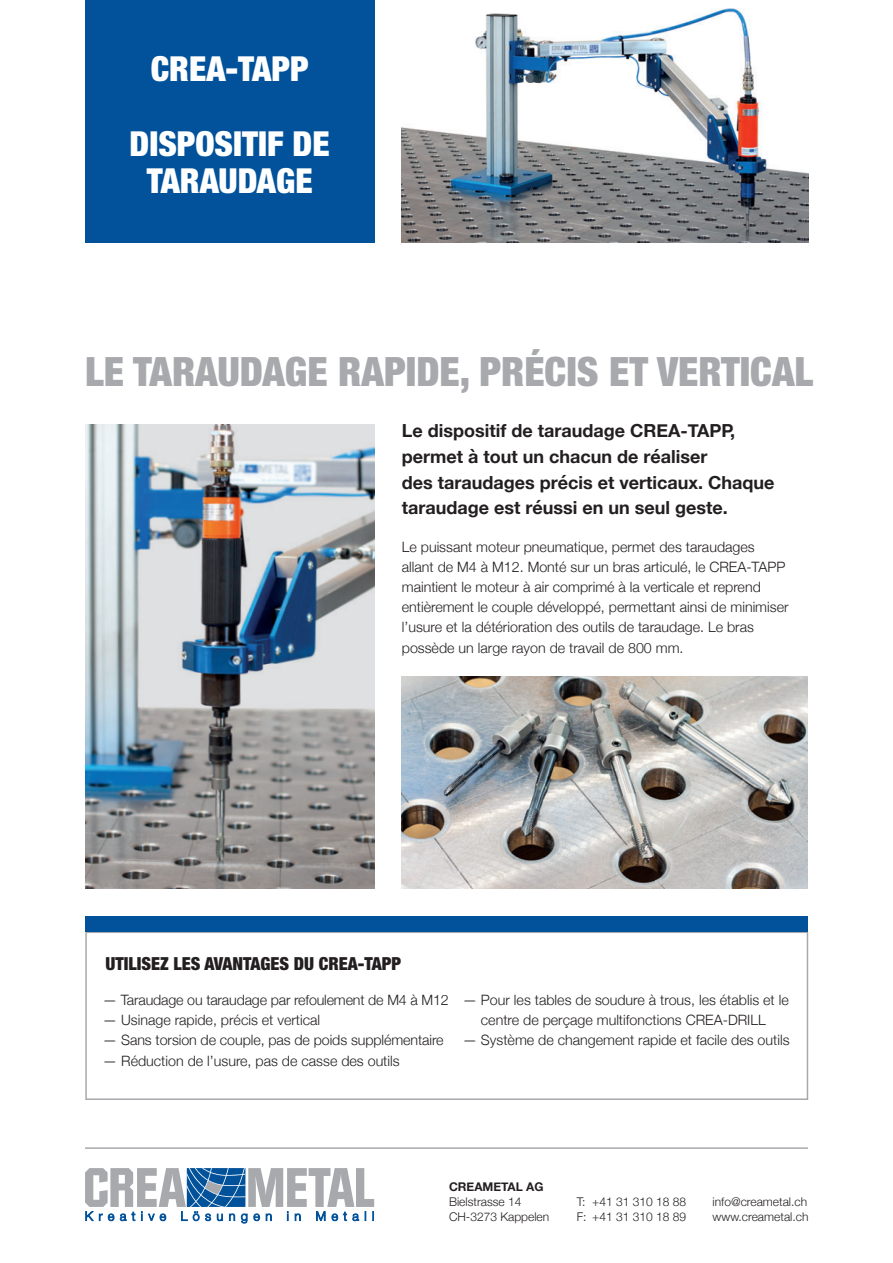
<style>
.page{position:relative;width:893px;height:1263px;background:#fff}
.page>*{position:absolute;margin:0;border:0;box-sizing:border-box;transform-origin:0 0}
.t1{font:900 condensed 40.5px "Helvetica Neue";color:#a8a9ad}
.t2{font:900 condensed 34.5px/75px "Helvetica Neue";color:#fff;text-align:center}
.t3{font:700 18px/25.8px "Helvetica Neue";color:#231f20}
.t4{font:900 condensed 18px "Helvetica Neue";color:#231f20}
.t5{font:300 14.25px/20.2px "Helvetica Neue";color:#231f20;text-align:center}
.t6{font:300 12px/14.9px "Helvetica Neue";color:#231f20}
.t7{font:700 12px "Helvetica Neue";color:#231f20}
</style>
<div class="page">
<img style="left:85px;top:424px;width:289px;height:464px">
<img style="left:402px;top:677px;width:406px;height:211px">
<svg style="left:85px;top:1168px;width:289px;height:55px"></svg>
<div style="left:85px;top:931px;width:723px;height:169px;border:2px solid #a8a9ad"></div>
<div style="left:85px;top:916px;width:723px;height:15px;background:#01529a"></div>
<hr style="left:85px;top:1147px;width:723px;height:2px;background:#a8a9ad">
<div style="left:85px;top:0;width:289px;height:242px;background:#01529a"></div>
<img style="left:402px;top:8px;width:406px;height:234px">
<h2 class="t2" style="left:130px;top:31px;width:202px">CREA-TAPP<br>DISPOSITIF DE</h2>
<h2 class="t2" style="left:147px;top:144px;width:167px">TARAUDAGE</h2>
<h1 class="t1" style="left:85px;top:348px;width:730px">LE TARAUDAGE RAPIDE, PRÉCIS ET VERTICAL</h1>
<p class="t3" style="left:402px;top:417px;width:374px">Le dispositif de taraudage CREA-TAPP, permet à tout un chacun de réaliser<br>des taraudages précis et verticaux. Chaque taraudage est réussi en un seul geste.</p>
<p class="t5" style="left:402px;top:536px;width:388px;text-align:left">Le puissant moteur pneumatique, permet des taraudages allant de M4 à M12. Monté sur un bras articulé, le CREA-TAPP maintient le moteur à air comprimé à la verticale et reprend entièrement le couple développé, permettant ainsi de minimiser l’usure et la détérioration des outils de taraudage. Le bras possède un large rayon de travail de 800 mm.</p>
<p class="t4" style="left:105px;top:953px;width:297px">UTILISEZ LES AVANTAGES DU CREA-TAPP</p>
<p class="t5" style="left:103px;top:989px;width:347px">— Taraudage ou taraudage par refoulement de M4 à M12</p>
<p class="t5" style="left:103px;top:1010px;width:219px">— Usinage rapide, précis et vertical</p>
<p class="t5" style="left:103px;top:1030px;width:342px">— Sans torsion de couple, pas de poids supplémentaire</p>
<p class="t5" style="left:103px;top:1050px;width:298px">— Réduction de l’usure, pas de casse des outils</p>
<p class="t5" style="left:463px;top:989px;width:327px">— Pour les tables de soudure à trous, les établis et le centre de perçage multifonctions CREA-DRILL</p>
<p class="t5" style="left:463px;top:1030px;width:328px">— Système de changement rapide et facile des outils</p>
<p class="t7" style="left:449px;top:1179px;width:96px">CREAMETAL AG</p>
<p class="t6" style="left:449px;top:1194px;width:102px">Bielstrasse 14<br>CH-3273 Kappelen</p>
<p class="t6" style="left:577px;top:1194px;width:111px">T: +41 31 310 18 88<br>F: +41 31 310 18 89</p>
<p class="t6" style="left:713px;top:1194px;width:97px">info@creametal.ch www.creametal.ch</p>
</div>
